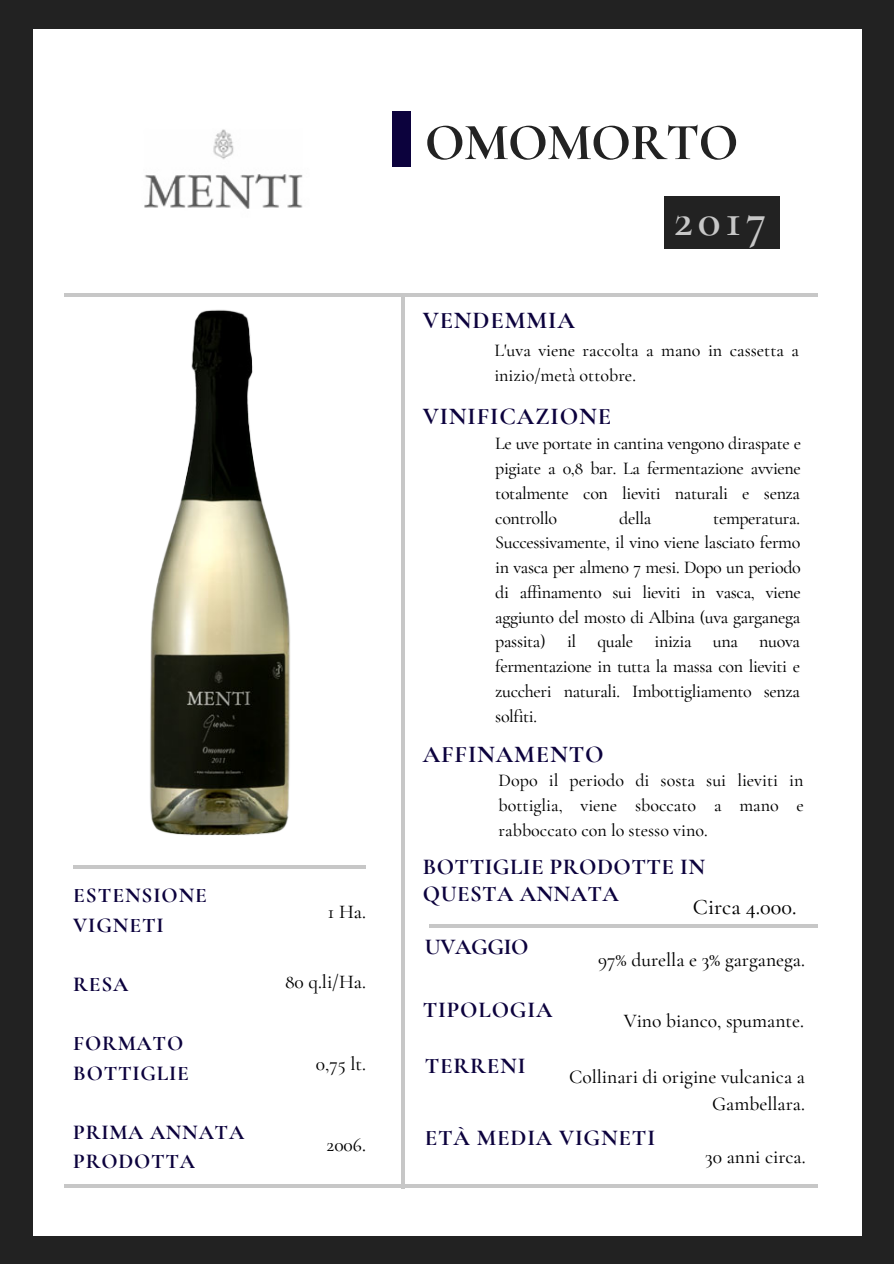
<style>
.page{position:relative;width:894px;height:1264px;background:#fff}
.page>*{position:absolute;margin:0;border:0;box-sizing:border-box;transform-origin:0 0}
.t1{font:700 52.5px "Cormorant Garamond";letter-spacing:-.02em;color:#222}
.t2{font:600 47.85px "Cormorant Garamond";color:#c7c7c7}
.t3{font:700 24.3px "Cormorant Garamond";letter-spacing:.035em;color:#0c023d}
.t4{font:700 22.8px/27px "Cormorant Garamond";letter-spacing:.02em;color:#0c023d}
.t5{font:700 22.8px "Cormorant Garamond";letter-spacing:-.015em;color:#0c023d}
.t6{font:500 22.2px "Cormorant Garamond";color:#000}
.t7{font:700 21.15px/29.5px "Cormorant Garamond";letter-spacing:.035em;color:#0c023d}
.t8{font:500 19.5px/27px "Cormorant Garamond";color:#000;text-align:right}
.t9{font:500 18px/24.8px "Cormorant Garamond";letter-spacing:-.02em;color:#000;text-align:justify}
.t10{font:500 18px/24.8px "Cormorant Garamond";color:#000}
</style>
<div class="page">
<div style="left:0;top:0;width:893px;height:1263px;background:#222"></div>
<div style="left:33px;top:29px;width:827px;height:1206px;background:#fff"></div>
<div style="left:392px;top:111px;width:18px;height:56px;background:#0c023d"></div>
<hr style="left:64px;top:293px;width:753px;height:4px;background:#c7c7c7">
<hr style="left:64px;top:1184px;width:753px;height:3px;background:#c7c7c7">
<hr style="left:401px;top:293px;width:4px;height:895px;background:#c7c7c7">
<hr style="left:73px;top:865px;width:293px;height:4px;background:#c7c7c7">
<hr style="left:429px;top:924px;width:388px;height:3px;background:#c7c7c7">
<div style="left:664px;top:196px;width:115px;height:53px;background:#222"></div>
<img style="left:150px;top:309px;width:141px;height:527px">
<img style="left:144px;top:129px;width:159px;height:80px">
<p class="t7" style="left:73px;top:880px;width:135px">ESTENSIONE<br>VIGNETI</p>
<p class="t7" style="left:73px;top:969px;width:56px">RESA</p>
<p class="t7" style="left:73px;top:1028px;width:117px">FORMATO<br>BOTTIGLIE</p>
<p class="t7" style="left:73px;top:1117px;width:172px">PRIMA ANNATA<br>PRODOTTA</p>
<p class="t8" style="left:328px;top:898px;width:39px">1 Ha.</p>
<p class="t8" style="left:285px;top:968px;width:82px">80 q.li/Ha.</p>
<p class="t8" style="left:316px;top:1049px;width:52px">0,75 lt.</p>
<p class="t8" style="left:326px;top:1131px;width:41px">2006.</p>
<p class="t1" style="left:424px;top:111px;width:315px">OMOMORTO</p>
<p class="t2" style="left:673px;top:191px;width:94px">2017</p>
<p class="t3" style="left:422px;top:305px;width:153px">VENDEMMIA</p>
<p class="t10" style="left:494px;top:338px;width:306px">L'uva viene raccolta a mano in cassetta a inizio/metà ottobre.</p>
<p class="t3" style="left:422px;top:401px;width:190px">VINIFICAZIONE</p>
<p class="t9" style="left:495px;top:431px;width:307px">Le uve portate in cantina vengono diraspate e pigiate a 0,8 bar. La fermentazione avviene totalmente con lieviti naturali e senza controllo</p>
<p class="t9" style="left:619px;top:505px;width:34px">della</p>
<p class="t9" style="left:495px;top:505px;width:307px;text-indent:218px">temperatura.<br>Successivamente, il vino viene lasciato fermo in vasca per almeno 7 mesi. Dopo un periodo di affinamento sui lieviti in vasca, viene aggiunto del mosto di Albina (uva garganega passita) il quale inizia una nuova fermentazione in tutta la massa con lieviti e zuccheri naturali. Imbottigliamento senza solfiti.</p>
<p class="t3" style="left:422px;top:739px;width:182px">AFFINAMENTO</p>
<p class="t9" style="left:498px;top:768px;width:307px">Dopo il periodo di sosta sui lieviti in bottiglia, viene sboccato a mano e rabboccato con lo stesso vino.</p>
<p class="t4" style="left:422px;top:853px;width:284px">BOTTIGLIE PRODOTTE IN<br>QUESTA ANNATA</p>
<p class="t6" style="left:692px;top:893px;width:105px">Circa 4.000.</p>
<p class="t5" style="left:424px;top:932px;width:105px">UVAGGIO</p>
<p class="t4" style="left:422px;top:995px;width:131px">TIPOLOGIA</p>
<p class="t8" style="left:598px;top:946px;width:208px">97% durella e 3% garganega.</p>
<p class="t8" style="left:623px;top:1007px;width:182px">Vino bianco, spumante.</p>
<p class="t4" style="left:424px;top:1051px;width:102px">TERRENI</p>
<p class="t8" style="left:569px;top:1063px;width:237px">Collinari di origine vulcanica a<br>Gambellara.</p>
<p class="t4" style="left:424px;top:1124px;width:232px">ETÀ MEDIA VIGNETI</p>
<p class="t8" style="left:705px;top:1142px;width:102px">30 anni circa.</p>
</div>
